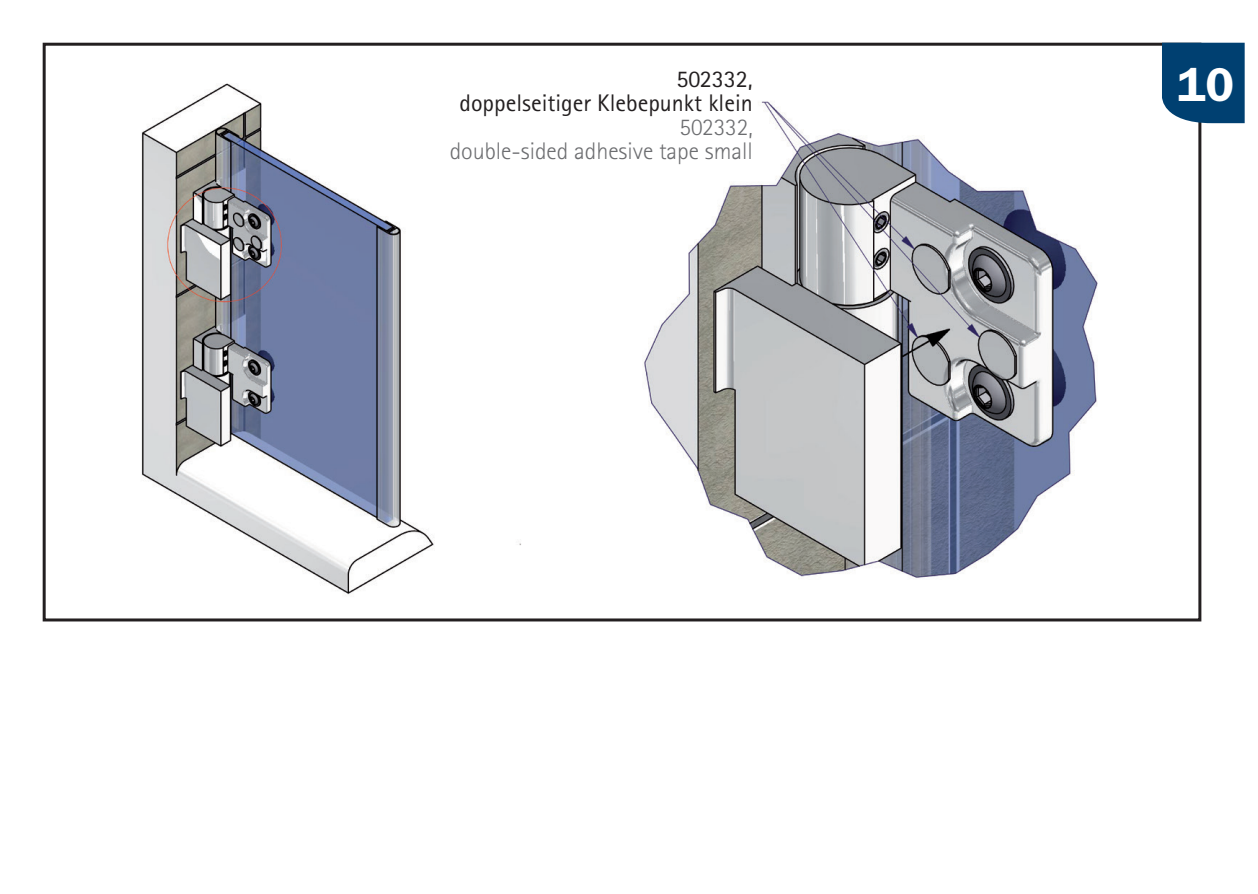
<style>
.page{position:relative;width:1258px;height:894px;background:#fff}
.page>*{position:absolute;margin:0;border:0;box-sizing:border-box;transform-origin:0 0}
.t1{font:600 48.9px "Franklin Got Itc TCE";color:#fff}
.t2{font:24px "Rotis Sans Serif";color:#231f20}
.t3{font:300 24px/24px "Rotis Sans Serif";color:#6c6d70;text-align:right}
</style>
<div class="page">
<div style="left:1162px;top:43px;width:83px;height:80px;background:#004071"></div>
<img style="left:141px;top:83px;width:957px;height:512px">
<p class="t2" style="left:676px;top:64px;width:78px">502332,</p>
<h1 class="t1" style="left:1177px;top:57px;width:59px">10</h1>
<p class="t3" style="left:450px;top:114px;width:305px">502332,<br>double-sided adhesive tape small</p>
<p class="t2" style="left:460px;top:88px;width:295px">doppelseitiger Klebepunkt klein</p>
</div>
